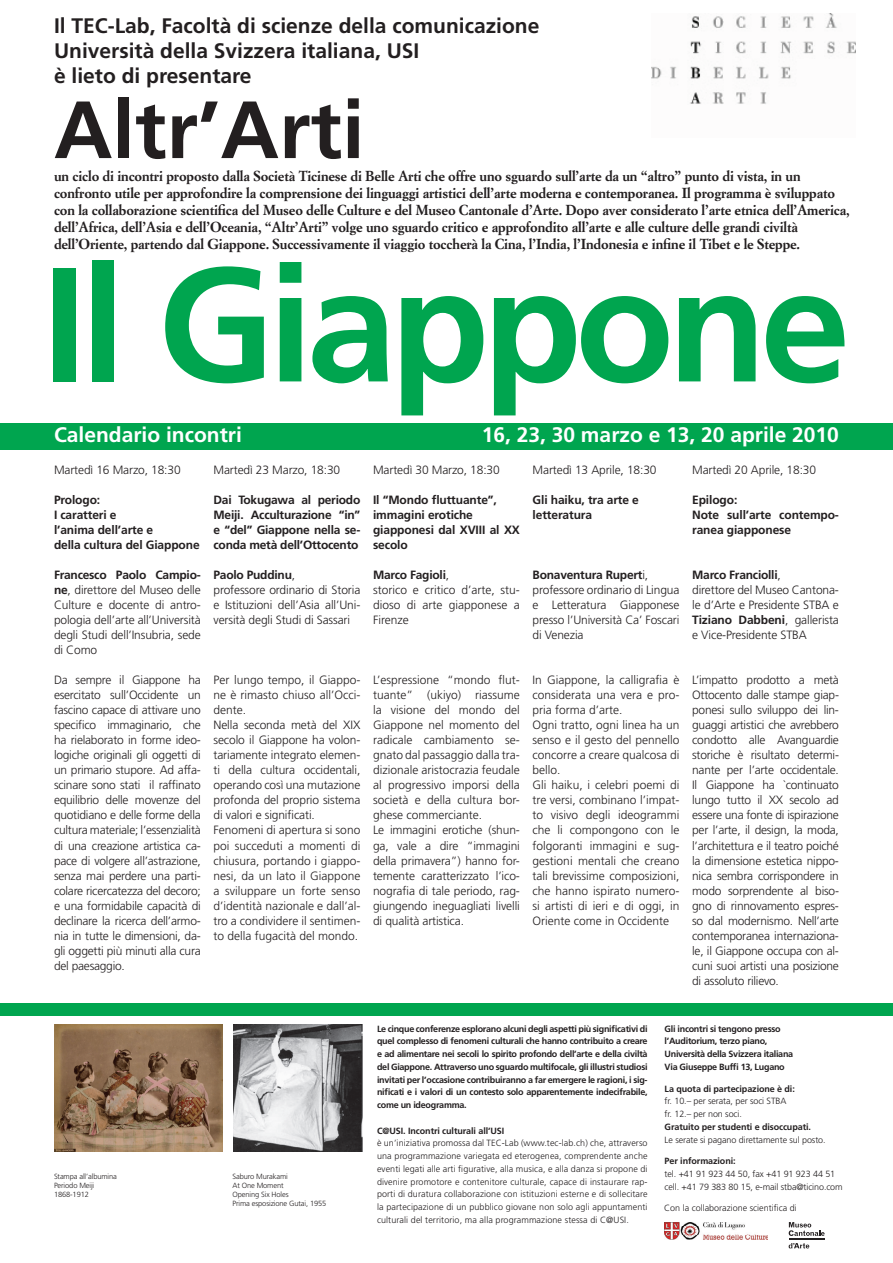
<style>
.page{position:relative;width:893px;height:1263px;background:#fff}
.page>*{position:absolute;margin:0;border:0;box-sizing:border-box;transform-origin:0 0}
.t1{font:700 162px "Frutiger LT Std";letter-spacing:-.04em;color:#00a54f}
.t2{font:700 81px "Frutiger LT Std";color:#231f20}
.t3{font:700 21px/25.2px "Frutiger LT Std";color:#231f20}
.t4{font:700 21px "Frutiger LT Std";color:#fff}
.t5{font:700 14.25px/17.1px "Simoncini Garamond Std";letter-spacing:-.01em;color:#231f20}
.t6{font:300 12px/15px "Frutiger LT Std";color:#231f20}
.t7{font:700 12px/15px "Frutiger LT Std";letter-spacing:-.01em;color:#231f20}
.t8{font:300 9px/12.8px "Frutiger LT Std";letter-spacing:-.01em;color:#231f20}
.t9{font:700 9px/12.8px "Frutiger LT Std";letter-spacing:-.03em;color:#231f20;text-align:justify}
.t10{font:700 9px "Frutiger LT Std";letter-spacing:-.01em;color:#231f20}
.t11{font:300 7.5px/9px "Frutiger LT Std";letter-spacing:-.015em;color:#231f20}
.s1{font-weight:700}
</style>
<div class="page">
<div style="left:0;top:1003px;width:893px;height:13px;background:#00a54f"></div>
<img style="left:664px;top:1222px;width:104px;height:18px">
<hr style="left:789px;top:1238px;width:35px;height:2px;background:#231f20">
<svg style="left:789px;top:1222px;width:35px;height:14px"></svg>
<svg style="left:789px;top:1243px;width:20px;height:5px"></svg>
<img style="left:54px;top:1025px;width:168px;height:127px">
<img style="left:233px;top:1025px;width:129px;height:127px">
<div style="left:0;top:423px;width:893px;height:26px;background:#00a54f"></div>
<img style="left:652px;top:14px;width:204px;height:90px">
<h3 class="t3" style="left:54px;top:14px;width:487px">Il TEC-Lab, Facoltà di scienze della comunicazione<br>Università della Svizzera italiana, USI<br>è lieto di presentare</h3>
<h2 class="t2" style="left:54px;top:97px;width:312px">Altr’Arti</h2>
<p class="t5" style="left:54px;top:168px;width:797px">un ciclo di incontri proposto dalla Società Ticinese di Belle Arti che offre uno sguardo sull’arte da un “altro” punto di vista, in un confronto utile per approfondire la comprensione dei linguaggi artistici dell’arte moderna e contemporanea. Il programma è sviluppato con la collaborazione scientifica del Museo delle Culture e del Museo Cantonale d’Arte. Dopo aver considerato l’arte etnica dell’America, dell’Africa, dell’Asia e dell’Oceania, “Altr’Arti” volge uno sguardo critico e approfondito all’arte e alle culture delle grandi civiltà dell’Oriente, partendo dal Giappone. Successivamente il viaggio toccherà la Cina, l’India, l’Indonesia e infine il Tibet e le Steppe.</p>
<h1 class="t1" style="left:42px;top:260px;width:810px">Il Giappone</h1>
<h3 class="t4" style="left:54px;top:427px;width:189px">Calendario incontri</h3>
<h3 class="t4" style="left:482px;top:427px;width:359px">16, 23, 30 marzo e 13, 20 aprile 2010</h3>
<p class="t6" style="left:54px;top:464px;width:128px">Martedì 16 Marzo, 18:30</p>
<p class="t7" style="left:54px;top:494px;width:147px">Prologo:<br>I caratteri e<br>l’anima dell’arte e<br>della cultura del Giappone</p>
<p class="t6" style="left:54px;top:569px;width:148px;text-align:justify"><span class="s1">Francesco Paolo Campio&shy;ne</span>, direttore del Museo delle Culture e docente di antro&shy;pologia dell’arte all’Università degli Studi dell’Insubria, sede di Como</p>
<p class="t6" style="left:54px;top:674px;width:148px;text-align:justify">Da sempre il Giappone ha esercitato sull’Occidente un fascino capace di attivare uno specifico immaginario, che ha rielaborato in forme ideo&shy;logiche originali gli oggetti di un primario stupore. Ad affa&shy;scinare sono stati il raffinato equilibrio delle movenze del quotidiano e delle forme della cultura materiale; l’essenzialità di una creazione artistica ca&shy;pace di volgere all’astrazione, senza mai perdere una parti&shy;colare ricercatezza del decoro; e una formidabile capacità di declinare la ricerca dell’armo&shy;nia in tutte le dimensioni, da&shy;gli oggetti più minuti alla cura del paesaggio.</p>
<p class="t6" style="left:214px;top:464px;width:128px">Martedì 23 Marzo, 18:30</p>
<p class="t7" style="left:214px;top:494px;width:148px;text-align:justify">Dai Tokugawa al periodo Meiji. Acculturazione “in” e “del” Giappone nella se&shy;conda metà dell’Ottocento</p>
<p class="t6" style="left:214px;top:569px;width:148px"><span class="s1">Paolo Puddinu</span>,<br>professore ordinario di Storia e Istituzioni dell’Asia all’Uni&shy;versità degli Studi di Sassari</p>
<p class="t6" style="left:373px;top:464px;width:128px">Martedì 30 Marzo, 18:30</p>
<p class="t7" style="left:373px;top:494px;width:148px">Il “Mondo fluttuante”, immagini erotiche giapponesi dal XVIII al XX secolo</p>
<p class="t6" style="left:373px;top:569px;width:148px"><span class="s1">Marco Fagioli</span>,<br>storico e critico d’arte, stu&shy;dioso di arte giapponese a<br>Firenze</p>
<p class="t6" style="left:214px;top:674px;width:148px">Per lungo tempo, il Giappo&shy;ne è rimasto chiuso all’Occi&shy;dente.<br>Nella seconda metà del XIX secolo il Giappone ha volon&shy;tariamente integrato elemen&shy;ti della cultura occidentali, operando così una mutazione profonda del proprio sistema di valori e significati.<br>Fenomeni di apertura si sono poi succeduti a momenti di chiusura, portando i giappo&shy;nesi, da un lato il Giappone a sviluppare un forte senso d’identità nazionale e dall’al&shy;tro a condividere il sentimen&shy;to della fugacità del mondo.</p>
<p class="t6" style="left:373px;top:674px;width:148px">L’espressione “mondo flut&shy;tuante” (ukiyo) riassume la visione del mondo del<br>Giappone nel momento del radicale cambiamento se&shy;gnato dal passaggio dalla tra&shy;dizionale aristocrazia feudale al progressivo imporsi della società e della cultura bor&shy;ghese commerciante.<br>Le immagini erotiche (shun&shy;ga, vale a dire “immagini della primavera”) hanno for&shy;temente caratterizzato l’ico&shy;nografia di tale periodo, rag&shy;giungendo ineguagliati livelli di qualità artistica.</p>
<p class="t6" style="left:533px;top:464px;width:125px">Martedì 13 Aprile, 18:30</p>
<p class="t7" style="left:533px;top:494px;width:108px">Gli haiku, tra arte e letteratura</p>
<p class="t6" style="left:533px;top:569px;width:148px"><span class="s1">Bonaventura Rupert</span>i, professore ordinario di Lingua e Letteratura Giapponese presso l’Università Ca’ Foscari di Venezia</p>
<p class="t6" style="left:533px;top:674px;width:148px">In Giappone, la calligrafia è considerata una vera e pro&shy;pria forma d’arte.<br>Ogni tratto, ogni linea ha un senso e il gesto del pennello concorre a creare qualcosa di bello.<br>Gli haiku, i celebri poemi di tre versi, combinano l’impat&shy;to visivo degli ideogrammi che li compongono con le folgoranti immagini e sug&shy;gestioni mentali che creano tali brevissime composizioni, che hanno ispirato numero&shy;si artisti di ieri e di oggi, in<br>Oriente come in Occidente</p>
<p class="t6" style="left:692px;top:464px;width:125px">Martedì 20 Aprile, 18:30</p>
<p class="t7" style="left:692px;top:494px;width:148px">Epilogo:<br>Note sull’arte contempo&shy;ranea giapponese</p>
<p class="t6" style="left:692px;top:569px;width:148px"><span class="s1">Marco Franciolli</span>,<br>direttore del Museo Cantona&shy;le d’Arte e Presidente STBA e<br><span class="s1">Tiziano Dabbeni</span>, gallerista e Vice-Presidente STBA</p>
<p class="t6" style="left:692px;top:674px;width:148px;text-align:justify">L’impatto prodotto a metà Ottocento dalle stampe giap&shy;ponesi sullo sviluppo dei lin&shy;guaggi artistici che avrebbero condotto alle Avanguardie storiche è risultato determi&shy;nante per l’arte occidentale.<br>Il Giappone ha `continuato lungo tutto il XX secolo ad essere una fonte di ispirazione per l’arte, il design, la moda, l’architettura e il teatro poiché la dimensione estetica nippo&shy;nica sembra corrispondere in modo sorprendente al biso&shy;gno di rinnovamento espres&shy;so dal modernismo. Nell’arte contemporanea internaziona&shy;le, il Giappone occupa con al&shy;cuni suoi artisti una posizione di assoluto rilievo.</p>
<p class="t11" style="left:54px;top:1172px;width:64px">Stampa all’albumina<br>Periodo Meiji<br>1868-1912</p>
<p class="t11" style="left:232px;top:1173px;width:95px">Saburo Murakami<br>At One Moment<br>Opening Six Holes<br>Prima esposizione Gutai, 1955</p>
<p class="t9" style="left:377px;top:1023px;width:272px">Le cinque conferenze esplorano alcuni degli aspetti più significativi di quel complesso di fenomeni culturali che hanno contribuito a creare e ad alimentare nei secoli lo spirito profondo dell’arte e della civiltà del Giappone. Attraverso uno sguardo multifocale, gli illustri studiosi invitati per l’occasione contribuiranno a far emergere le ragioni, i sig&shy;nificati e i valori di un contesto solo apparentemente indecifrabile, come un ideogramma.</p>
<p class="t10" style="left:377px;top:1127px;width:129px">C@USI. Incontri culturali all’USI</p>
<p class="t8" style="left:377px;top:1137px;width:272px;text-align:justify">è un’iniziativa promossa dal TEC-Lab (www.tec-lab.ch) che, attraverso una programmazione variegata ed eterogenea, comprendente anche eventi legati alle arti figurative, alla musica, e alla danza si propone di divenire promotore e contenitore culturale, capace di instaurare rap&shy;porti di duratura collaborazione con istituzioni esterne e di sollecitare la partecipazione di un pubblico giovane non solo agli appuntamenti culturali del territorio, ma alla programmazione stessa di C@USI.</p>
<p class="t9" style="left:665px;top:1023px;width:130px;text-align:left">Gli incontri si tengono presso l’Auditorium, terzo piano,<br>Università della Svizzera italiana<br>Via Giuseppe Buffi 13, Lugano</p>
<p class="t10" style="left:665px;top:1085px;width:132px">La quota di partecipazione è di:</p>
<p class="t8" style="left:665px;top:1095px;width:123px">fr. 10.– per serata, per soci STBA fr. 12.– per non soci.</p>
<p class="t10" style="left:665px;top:1123px;width:148px">Gratuito per studenti e disoccupati.</p>
<p class="t8" style="left:665px;top:1134px;width:163px">Le serate si pagano direttamente sul posto.</p>
<p class="t10" style="left:665px;top:1157px;width:73px">Per informazioni:</p>
<p class="t8" style="left:665px;top:1168px;width:180px">tel. +41 91 923 44 50, fax +41 91 923 44 51 cell. +41 79 383 80 15, e-mail stba@ticino.com</p>
<p class="t8" style="left:664px;top:1202px;width:134px">Con la collaborazione scientifica di</p>
</div>
